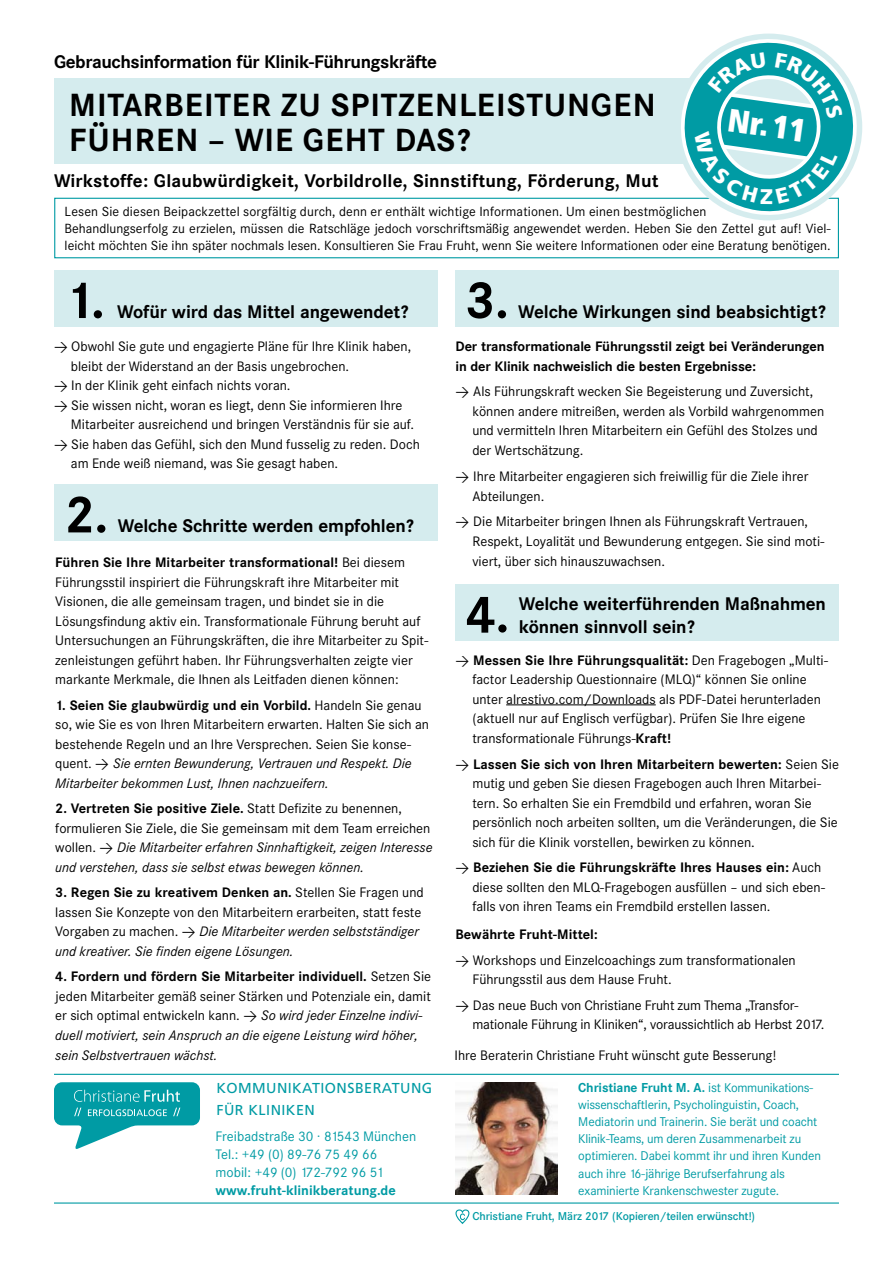
<style>
.page{position:relative;width:893px;height:1263px;background:#fff}
.page>*{position:absolute;margin:0;border:0;box-sizing:border-box;transform-origin:0 0}
.t1{font:700 54px "Corporate S";color:#000}
.t2{font:900 condensed 32.4px "Frutiger";color:#fff}
.t3{font:700 31.5px/34.5px "Corporate SBQ";letter-spacing:.03em;color:#000}
.t4{font:900 21.15px "Frutiger";color:#fff}
.t5{font:700 18px "Corporate SBQ";letter-spacing:-.01em;color:#000}
.t6{font:700 18px "Corporate SBQ";letter-spacing:.01em;color:#000}
.t7{font:14.4px/21.8px "Frutiger";letter-spacing:.03em;color:#009ba4}
.t8{font:13.5px/19.5px "Corporate SBQ";color:#000}
.t9{font:italic 13.5px/19.6px "Corporate SBQ";color:#000}
.t10{font:700 13.5px/20.1px "Corporate SBQ";letter-spacing:-.01em;color:#000}
.t11{font:13.5px/18px "Corporate SBQ";color:#009ba4}
.t12{font:700 13.5px "Corporate SBQ";color:#009ba4}
.t13{font:13.05px/17.2px "Corporate SBQ";color:#000}
.t14{font:700 12.75px "Corporate SBQ";letter-spacing:-.01em;color:#009ba4}
.t15{font:12.45px/17.1px "Corporate SBQ";letter-spacing:-.01em;color:#009ba4}
.t16{font:500 11.25px "Corporate SBQ";letter-spacing:-.01em;color:#009ba4}
.s1{font-family:"DIN"}
.s2{font-weight:700}
.s3{font-style:italic}
.s4{font-weight:700;font-style:normal}
.s5{font-style:normal}
.s6{font-family:"DIN";font-style:normal}
.s7{font-weight:400}
.s8{font-weight:400;font-size:12.45px}
</style>
<div class="page">
<div style="left:54px;top:198px;width:785px;height:60px;border:1px solid #009ba4"></div>
<div style="left:54px;top:270px;width:383px;height:56px;background:#d5ecee"></div>
<div style="left:54px;top:484px;width:384px;height:57px;background:#d5ecee"></div>
<hr style="left:54px;top:1202px;width:785px;height:1px;background:#009ba4">
<hr style="left:54px;top:1074px;width:785px;height:1px;background:#009ba4">
<svg style="left:54px;top:1082px;width:146px;height:67px"></svg>
<img style="left:455px;top:1082px;width:103px;height:112px">
<svg style="left:455px;top:1209px;width:15px;height:15px"></svg>
<div style="left:54px;top:78px;width:785px;height:86px;background:#d5ecee"></div>
<div style="left:455px;top:270px;width:383px;height:56px;background:#d5ecee"></div>
<div style="left:455px;top:584px;width:384px;height:56px;background:#d5ecee"></div>
<hr style="left:506px;top:704px;width:150px;height:1px;background:#000">
<svg style="left:673px;top:33px;width:190px;height:186px"></svg>
<h3 class="t5" style="left:54px;top:51px;width:385px">Gebrauchsinformation für Klinik-Führungskräfte</h3>
<h3 class="t3" style="left:69px;top:89px;width:588px">MITARBEITER ZU SPITZENLEISTUNGEN<br>FÜHREN – WIE GEHT DAS?</h3>
<h3 class="t6" style="left:54px;top:170px;width:606px">Wirkstoffe: Glaubwürdigkeit, Vorbildrolle, Sinnstiftung, Förderung, Mut</h3>
<h2 class="t2" style="left:731px;top:100px;width:80px;rotate:8deg">Nr. 11</h2>
<h3 class="t4" style="left:760px;top:183px;width:15px">Z</h3>
<p class="t13" style="left:65px;top:203px;width:767px">Lesen Sie diesen Beipackzettel sorgfältig durch, denn er enthält wichtige Informationen. Um einen bestmöglichen<br>Behandlungserfolg zu erzielen, müssen die Ratschläge jedoch vorschriftsmäßig angewendet werden. Heben Sie den Zettel gut auf! Viel&shy;leicht möchten Sie ihn später nochmals lesen. Konsultieren Sie Frau Fruht, wenn Sie weitere Informationen oder eine Beratung benötigen.</p>
<h1 class="t1" style="left:64px;top:269px;width:42px">1.</h1>
<h1 class="t1" style="left:465px;top:269px;width:45px">3.</h1>
<h3 class="t5" style="left:117px;top:301px;width:293px">Wofür wird das Mittel angewendet?</h3>
<h3 class="t5" style="left:518px;top:301px;width:309px">Welche Wirkungen sind beabsichtigt?</h3>
<p class="t10" style="left:455px;top:336px;width:371px">Der transformationale Führungsstil zeigt bei Veränderungen in der Klinik nachweislich die besten Ergebnisse:</p>
<p class="t8" style="left:472px;top:382px;width:353px;text-indent:-17px"><span class="s1">&gt;</span> Als Führungskraft wecken Sie Begeisterung und Zuversicht, können andere mitreißen, werden als Vorbild wahrgenommen und vermitteln Ihren Mitarbeitern ein Gefühl des Stolzes und der Wertschätzung.</p>
<p class="t8" style="left:472px;top:466px;width:337px;line-height:20.1px;text-indent:-17px"><span class="s1">&gt;</span> Ihre Mitarbeiter engagieren sich freiwillig für die Ziele ihrer<br>Abteilungen.</p>
<p class="t8" style="left:472px;top:512px;width:354px;text-indent:-17px"><span class="s1">&gt;</span> Die Mitarbeiter bringen Ihnen als Führungskraft Vertrauen,<br>Respekt, Loyalität und Bewunderung entgegen. Sie sind moti&shy;viert, über sich hinauszuwachsen.</p>
<h3 class="t5" style="left:519px;top:593px;width:309px">Welche weiterführenden Maßnahmen</h3>
<p class="t8" style="left:54px;top:337px;width:359px"><span class="s1">&gt;</span> Obwohl Sie gute und engagierte Pläne für Ihre Klinik haben,</p>
<p class="t8" style="left:71px;top:357px;width:280px">bleibt der Widerstand an der Basis ungebrochen.</p>
<p class="t8" style="left:54px;top:376px;width:238px"><span class="s1">&gt;</span> In der Klinik geht einfach nichts voran.</p>
<p class="t8" style="left:54px;top:396px;width:350px"><span class="s1">&gt;</span> Sie wissen nicht, woran es liegt, denn Sie informieren Ihre</p>
<p class="t8" style="left:71px;top:415px;width:345px">Mitarbeiter ausreichend und bringen Verständnis für sie auf.</p>
<p class="t8" style="left:54px;top:434px;width:367px"><span class="s1">&gt;</span> Sie haben das Gefühl, sich den Mund fusselig zu reden. Doch</p>
<p class="t8" style="left:71px;top:454px;width:269px">am Ende weiß niemand, was Sie gesagt haben.</p>
<h1 class="t1" style="left:64px;top:483px;width:45px">2.</h1>
<h3 class="t5" style="left:118px;top:515px;width:298px">Welche Schritte werden empfohlen?</h3>
<p class="t8" style="left:55px;top:553px;width:375px"><span class="s2">Führen Sie Ihre Mitarbeiter transformational!</span> Bei diesem Führungsstil inspiriert die Führungskraft ihre Mitarbeiter mit Visionen, die alle gemeinsam tragen, und bindet sie in die Lösungsfindung aktiv ein. Transformationale Führung beruht auf Untersuchungen an Führungskräften, die ihre Mitarbeiter zu Spit&shy;zenleistungen geführt haben. Ihr Führungsverhalten zeigte vier markante Merkmale, die Ihnen als Leitfaden dienen können:</p>
<p class="t8" style="left:55px;top:696px;width:375px"><span class="s2">1. Seien Sie glaubwürdig und ein Vorbild.</span> Handeln Sie genau so, wie Sie es von Ihren Mitarbeitern erwarten. Halten Sie sich an bestehende Regeln und an Ihre Versprechen. Seien Sie konse&shy;quent. <span class="s1">&gt;</span> <span class="s3">Sie ernten Bewunderung, Vertrauen und Respekt. Die Mitarbeiter bekommen Lust, Ihnen nachzueifern.</span></p>
<p class="t9" style="left:55px;top:799px;width:379px"><span class="s4">2. Vertreten Sie positive Ziele.</span> <span class="s5">Statt Defizite zu benennen, formulieren Sie Ziele, die Sie gemeinsam mit dem Team erreichen wollen.</span> <span class="s6">&gt;</span> Die Mitarbeiter erfahren Sinnhaftigkeit, zeigen Interesse und verstehen, dass sie selbst etwas bewegen können.</p>
<p class="t8" style="left:55px;top:883px;width:370px"><span class="s2">3. Regen Sie zu kreativem Denken an.</span> Stellen Sie Fragen und lassen Sie Konzepte von den Mitarbeitern erarbeiten, statt feste Vorgaben zu machen. <span class="s1">&gt;</span> <span class="s3">Die Mitarbeiter werden selbstständiger und kreativer. Sie finden eigene Lösungen.</span></p>
<p class="t9" style="left:55px;top:967px;width:377px"><span class="s4">4. Fordern und fördern Sie Mitarbeiter individuell.</span> <span class="s5">Setzen Sie jeden Mitarbeiter gemäß seiner Stärken und Potenziale ein, damit er sich optimal entwickeln kann.</span> <span class="s6">&gt;</span> So wird jeder Einzelne indivi&shy;duell motiviert, sein Anspruch an die eigene Leistung wird höher, sein Selbstvertrauen wächst.</p>
<h1 class="t1" style="left:465px;top:583px;width:45px">4.</h1>
<h3 class="t5" style="left:519px;top:615px;width:178px">können sinnvoll sein?</h3>
<p class="t8" style="left:472px;top:650px;width:357px;text-indent:-17px"><span class="s1">&gt;</span> <span class="s2">Messen Sie Ihre Führungsqualität:</span> Den Fragebogen „Multi&shy;factor Leadership Questionnaire (MLQ)“ können Sie online unter alrestivo.com/Downloads als PDF-Datei herunterladen (aktuell nur auf Englisch verfügbar). Prüfen Sie Ihre eigene transformationale Führungs-<span class="s2">Kraft!</span></p>
<p class="t8" style="left:472px;top:754px;width:368px;text-indent:-17px"><span class="s1">&gt;</span> <span class="s2">Lassen Sie sich von Ihren Mitarbeitern bewerten:</span> Seien Sie mutig und geben Sie diesen Fragebogen auch Ihren Mitarbei&shy;tern. So erhalten Sie ein Fremdbild und erfahren, woran Sie persönlich noch arbeiten sollten, um die Veränderungen, die Sie sich für die Klinik vorstellen, bewirken zu können.</p>
<p class="t8" style="left:472px;top:858px;width:354px;text-indent:-17px"><span class="s1">&gt;</span> <span class="s2">Beziehen Sie die Führungskräfte Ihres Hauses ein:</span> Auch diese sollten den MLQ-Fragebogen ausfüllen – und sich eben&shy;falls von ihren Teams ein Fremdbild erstellen lassen.</p>
<p class="t8" style="left:455px;top:922px;width:342px;line-height:25.5px"><span class="s2">Bewährte Fruht-Mittel:<br></span><span class="s1">&gt;</span> Workshops und Einzelcoachings zum transformationalen</p>
<p class="t8" style="left:455px;top:967px;width:344px;line-height:25.5px;text-indent:17px">Führungsstil aus dem Hause Fruht.<br><span class="s1">&gt;</span> Das neue Buch von Christiane Fruht zum Thema „Transfor-</p>
<p class="t8" style="left:472px;top:1015px;width:354px">mationale Führung in Kliniken“, voraussichtlich ab Herbst 2017.</p>
<p class="t8" style="left:455px;top:1046px;width:323px">Ihre Beraterin Christiane Fruht wünscht gute Besserung!</p>
<p class="t7" style="left:216px;top:1077px;width:217px">KOMMUNIKATIONSBERATUNG<br>FÜR KLINIKEN</p>
<p class="t11" style="left:216px;top:1127px;width:202px">Freibadstraße 30 · 81543 München<br>Tel.: +49 (0) 89-76 75 49 66 mobil: +49 (0) 172-792 96 51</p>
<p class="t12" style="left:216px;top:1182px;width:182px">www.fruht-klinikberatung.de</p>
<p class="t14" style="left:578px;top:1080px;width:236px">Christiane Fruht M. A. <span class="s7">ist</span> <span class="s8">Kommunikations-</span></p>
<p class="t15" style="left:578px;top:1096px;width:244px">wissenschaftlerin, Psycholinguistin, Coach, Mediatorin und Trainerin. Sie berät und coacht Klinik-Teams, um deren Zusammenarbeit zu optimieren. Dabei kommt ihr und ihren Kunden auch ihre 16-jährige Berufserfahrung als examinierte Krankenschwester zugute.</p>
<p class="t16" style="left:472px;top:1209px;width:284px">Christiane Fruht, März 2017 (Kopieren/teilen erwünscht!)</p>
</div>
